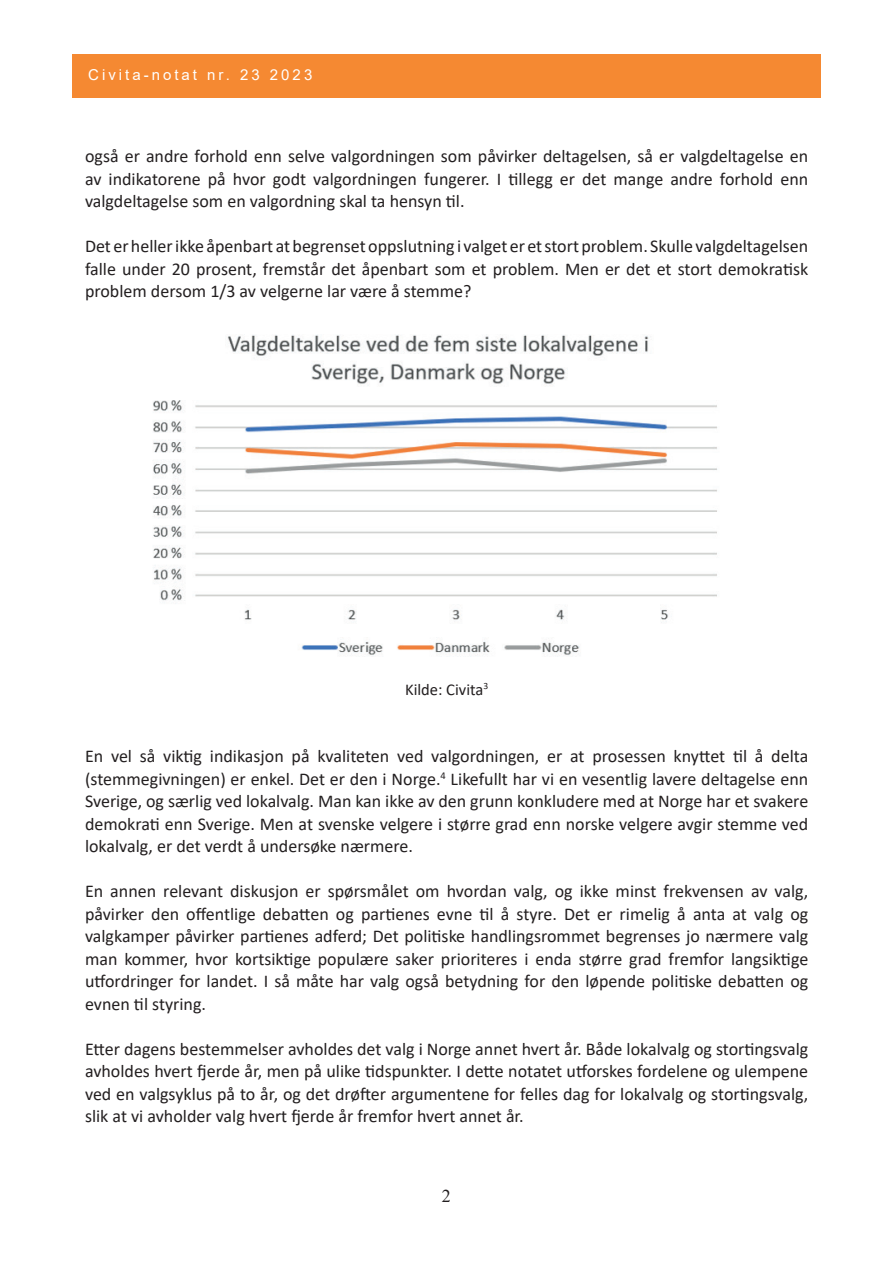
<style>
.page{position:relative;width:893px;height:1263px;background:#fff}
.page>*{position:absolute;margin:0;border:0;box-sizing:border-box;transform-origin:0 0}
.t1{font:18px/22.5px "Calibri";color:#231f20;text-align:justify}
.t2{font:18px "Times New Roman";color:#231f20}
.t3{font:16.5px "Calibri";color:#231f20}
.t4{font:15px "Arial";letter-spacing:.2em;color:#fff}
</style>
<div class="page">
<div style="left:72px;top:54px;width:749px;height:44px;background:#f58932"></div>
<img style="left:153px;top:335px;width:565px;height:322px">
<p class="t4" style="left:88px;top:66px;width:226px">Civita-notat nr. 23 2023</p>
<p class="t1" style="left:85px;top:145px;width:725px">også er andre forhold enn selve valgordningen som påvirker deltagelsen, så er valgdeltagelse en av indikatorene på hvor godt valgordningen fungerer. I tillegg er det mange andre forhold enn valgdeltagelse som en valgordning skal ta hensyn til.</p>
<p class="t1" style="left:85px;top:235px;width:725px">Det er heller ikke åpenbart at begrenset oppslutning i valget er et stort problem. Skulle valgdeltagelsen falle under 20 prosent, fremstår det åpenbart som et problem. Men er det et stort demokratisk problem dersom 1/3 av velgerne lar være å stemme?</p>
<p class="t3" style="left:405px;top:678px;width:85px">Kilde: Civita<sup>3</sup></p>
<p class="t1" style="left:85px;top:745px;width:725px">En vel så viktig indikasjon på kvaliteten ved valgordningen, er at prosessen knyttet til å delta (stemmegivningen) er enkel. Det er den i Norge.<sup>4</sup> Likefullt har vi en vesentlig lavere deltagelse enn Sverige, og særlig ved lokalvalg. Man kan ikke av den grunn konkludere med at Norge har et svakere demokrati enn Sverige. Men at svenske velgere i større grad enn norske velgere avgir stemme ved lokalvalg, er det verdt å undersøke nærmere.</p>
<p class="t1" style="left:85px;top:880px;width:725px">En annen relevant diskusjon er spørsmålet om hvordan valg, og ikke minst frekvensen av valg, påvirker den offentlige debatten og partienes evne til å styre. Det er rimelig å anta at valg og valgkamper påvirker partienes adferd; Det politiske handlingsrommet begrenses jo nærmere valg man kommer, hvor kortsiktige populære saker prioriteres i enda større grad fremfor langsiktige utfordringer for landet. I så måte har valg også betydning for den løpende politiske debatten og evnen til styring.</p>
<p class="t1" style="left:85px;top:1037px;width:725px">Etter dagens bestemmelser avholdes det valg i Norge annet hvert år. Både lokalvalg og stortingsvalg avholdes hvert fjerde år, men på ulike tidspunkter. I dette notatet utforskes fordelene og ulempene ved en valgsyklus på to år, og det drøfter argumentene for felles dag for lokalvalg og stortingsvalg, slik at vi avholder valg hvert fjerde år fremfor hvert annet år.</p>
<p class="t2" style="left:442px;top:1185px;width:10px">2</p>
</div>
